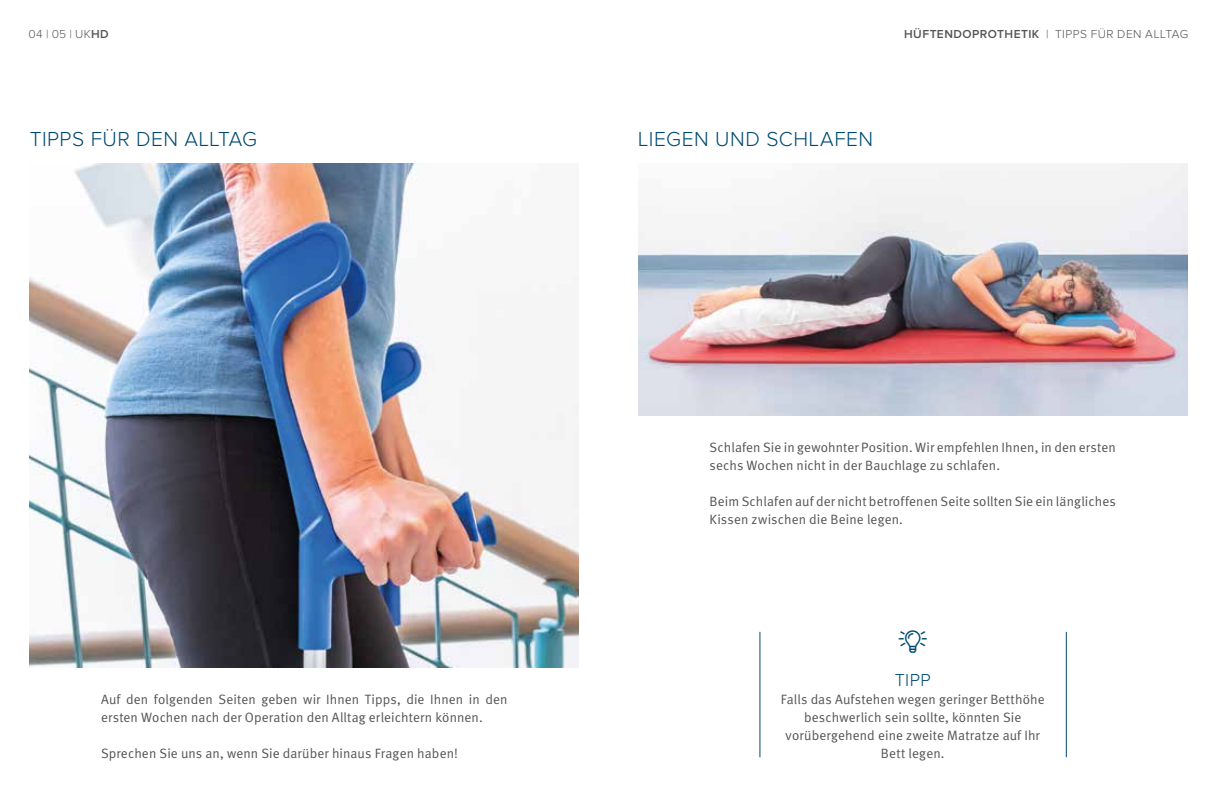
<style>
.page{position:relative;width:1217px;height:787px;background:#fff}
.page>*{position:absolute;margin:0;border:0;box-sizing:border-box;transform-origin:0 0}
.t1{font:300 21px "Proxima Nova";letter-spacing:.025em;color:#004a6f}
.t2{font:300 18px "Proxima Nova";color:#004a6f}
.t3{font:13.5px/18px "Meta Normal";letter-spacing:.01em;color:#545455}
.t4{font:600 12px "Proxima Nova";letter-spacing:.04em;color:#545455}
.t5{font:300 12px "Proxima Nova";color:#565657}
.s1{font-weight:600}
.s2{font-weight:300;color:#565657}
.s3{font-weight:300}
</style>
<div class="page">
<img style="left:30px;top:164px;width:548px;height:504px">
<img style="left:638px;top:164px;width:548px;height:252px">
<hr style="left:759px;top:632px;width:1px;height:125px;background:#004a6f">
<hr style="left:1065px;top:632px;width:1px;height:125px;background:#004a6f">
<p class="t5" style="left:29px;top:28px;width:82px">04 | 05 | UK<span class="s1">HD</span></p>
<p class="t4" style="left:903px;top:27px;width:285px">HÜFTENDOPROTHETIK <span class="s2">|</span> <span class="s3">TIPPS FÜR DEN ALLTAG</span></p>
<h1 class="t1" style="left:30px;top:129px;width:229px">TIPPS FÜR DEN ALLTAG</h1>
<p class="t3" style="left:101px;top:690px;width:408px">Auf den folgenden Seiten geben wir Ihnen Tipps, die Ihnen in den ersten Wochen nach der Operation den Alltag erleichtern können.</p>
<p class="t3" style="left:101px;top:744px;width:358px">Sprechen Sie uns an, wenn Sie darüber hinaus Fragen haben!</p>
<h1 class="t1" style="left:638px;top:129px;width:236px">LIEGEN UND SCHLAFEN</h1>
<p class="t3" style="left:709px;top:438px;width:408px">Schlafen Sie in gewohnter Position. Wir empfehlen Ihnen, in den ersten sechs Wochen nicht in der Bauchlage zu schlafen.</p>
<p class="t3" style="left:709px;top:492px;width:408px">Beim Schlafen auf der nicht betroffenen Seite sollten Sie ein längliches<br>Kissen zwischen die Beine legen.</p>
<h2 class="t2" style="left:894px;top:671px;width:37px">TIPP</h2>
<p class="t3" style="left:780px;top:690px;width:265px;text-align:center">Falls das Aufstehen wegen geringer Betthöhe beschwerlich sein sollte, könnten Sie vorübergehend eine zweite Matratze auf Ihr Bett legen.</p>
</div>
